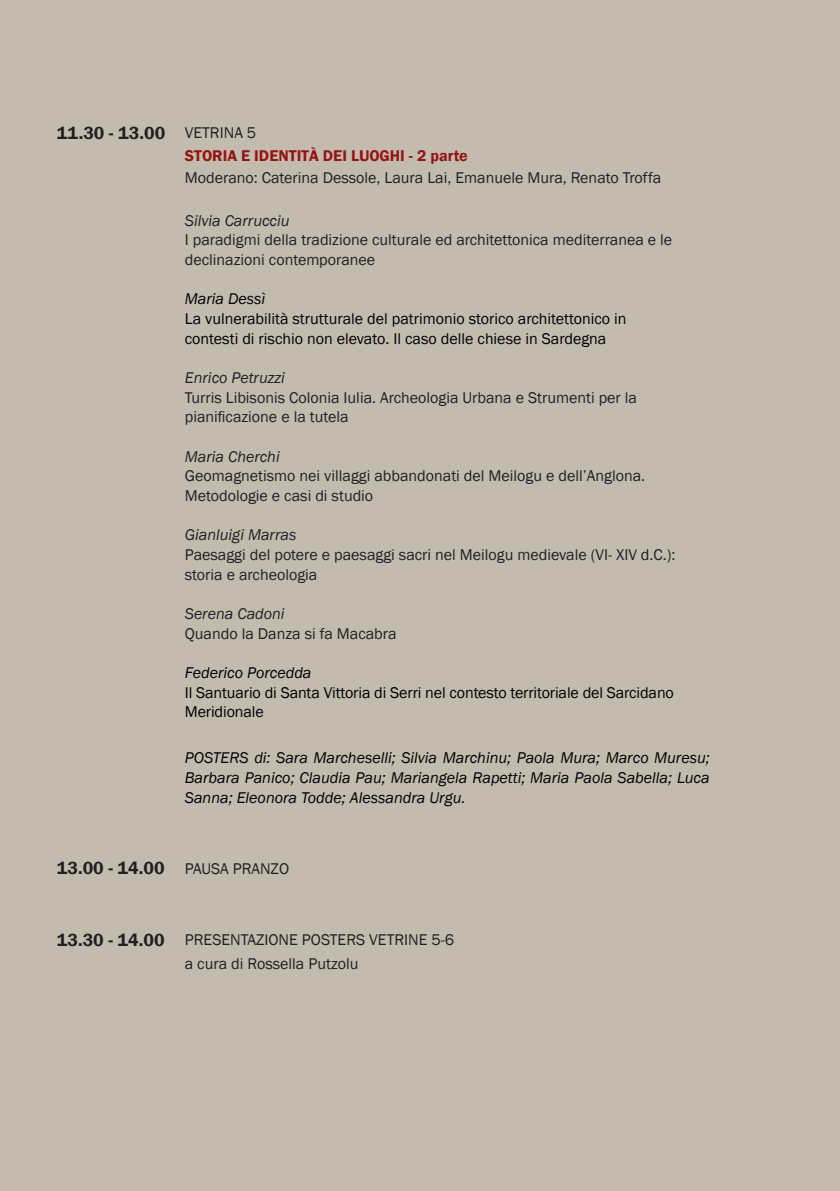
<style>
.page{position:relative;width:840px;height:1191px;background:#fff}
.page>*{position:absolute;margin:0;border:0;box-sizing:border-box;transform-origin:0 0}
.t1{font:600 18px "Franklin Gothic";letter-spacing:.005em;color:#231f20}
.t2{font:16px/19.6px "Franklin Gothic";color:#231f20}
.t3{font:16px/19.6px "Franklin Gothic";color:#000}
.t4{font:italic 16px/20px "Franklin Gothic";color:#000;text-align:justify}
.t5{font:italic 16px "Franklin Gothic";color:#231f20}
.t6{font:600 16px "Franklin Gothic";color:#941413}
</style>
<div class="page">
<p class="t1" style="left:57px;top:121px;width:110px">11.30 - 13.00</p>
<p class="t2" style="left:185px;top:123px;width:73px">VETRINA 5</p>
<p class="t6" style="left:185px;top:145px;width:284px">STORIA E IDENTITÀ DEI LUOGHI - 2 parte</p>
<p class="t2" style="left:185px;top:168px;width:477px">Moderano: Caterina Dessole, Laura Lai, Emanuele Mura, Renato Troffa</p>
<p class="t5" style="left:185px;top:210px;width:106px">Silvia Carrucciu</p>
<p class="t2" style="left:185px;top:230px;width:488px">I paradigmi della tradizione culturale ed architettonica mediterranea e le declinazioni contemporanee</p>
<p class="t4" style="left:185px;top:289px;width:82px">Maria Dessì</p>
<p class="t3" style="left:185px;top:309px;width:443px">La vulnerabilità strutturale del patrimonio storico architettonico in contesti di rischio non elevato. Il caso delle chiese in Sardegna</p>
<p class="t5" style="left:185px;top:367px;width:101px">Enrico Petruzzi</p>
<p class="t2" style="left:185px;top:388px;width:453px">Turris Libisonis Colonia Iulia. Archeologia Urbana e Strumenti per la pianificazione e la tutela</p>
<p class="t5" style="left:185px;top:446px;width:96px">Maria Cherchi</p>
<p class="t2" style="left:185px;top:466px;width:461px">Geomagnetismo nei villaggi abbandonati del Meilogu e dell’Anglona.<br>Metodologie e casi di studio</p>
<p class="t5" style="left:185px;top:525px;width:113px">Gianluigi Marras</p>
<p class="t2" style="left:185px;top:545px;width:492px">Paesaggi del potere e paesaggi sacri nel Meilogu medievale (VI- XIV d.C.): storia e archeologia</p>
<p class="t5" style="left:185px;top:603px;width:101px">Serena Cadoni</p>
<p class="t2" style="left:185px;top:624px;width:213px">Quando la Danza si fa Macabra</p>
<p class="t4" style="left:185px;top:663px;width:128px">Federico Porcedda</p>
<p class="t3" style="left:185px;top:683px;width:490px">Il Santuario di Santa Vittoria di Serri nel contesto territoriale del Sarcidano<br>Meridionale</p>
<p class="t4" style="left:185px;top:748px;width:526px">POSTERS di: Sara Marcheselli; Silvia Marchinu; Paola Mura; Marco Muresu; Barbara Panico; Claudia Pau; Mariangela Rapetti; Maria Paola Sabella; Luca Sanna; Eleonora Todde; Alessandra Urgu.</p>
<p class="t1" style="left:57px;top:856px;width:109px">13.00 - 14.00</p>
<p class="t2" style="left:185px;top:859px;width:106px">PAUSA PRANZO</p>
<p class="t1" style="left:57px;top:928px;width:109px">13.30 - 14.00</p>
<p class="t2" style="left:185px;top:928px;width:271px;line-height:23.6px">PRESENTAZIONE POSTERS VETRINE 5-6 a cura di Rossella Putzolu</p>
</div>
